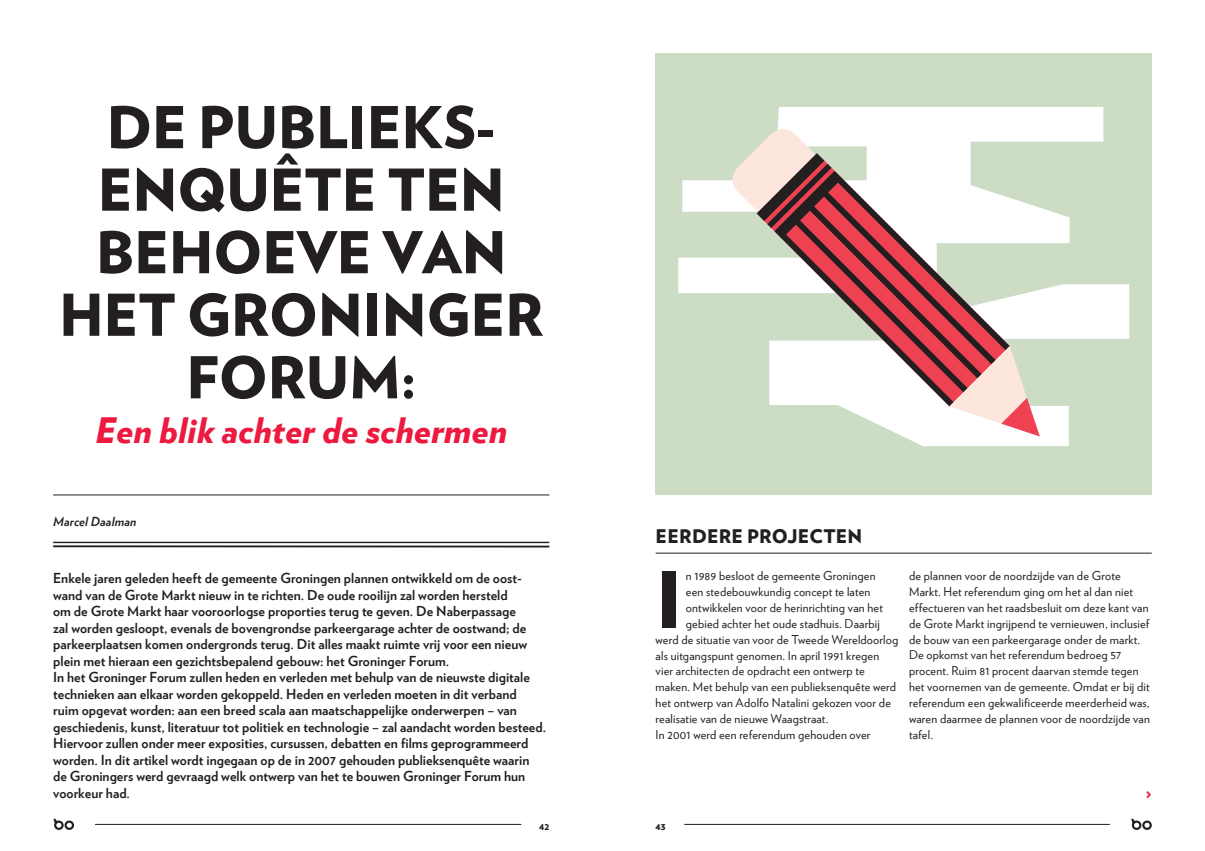
<style>
.page{position:relative;width:1205px;height:851px;background:#fff}
.page>*{position:absolute;margin:0;border:0;box-sizing:border-box;transform-origin:0 0}
.t1{font:900 77.5px "Verlag";color:#231f20}
.t2{font:900 57.5px/62.5px "Verlag";letter-spacing:-.01em;color:#231f20}
.t3{font:italic 900 35px "Verlag";color:#ed1a40}
.t4{font:900 18.75px "Verlag";letter-spacing:.01em;color:#231f20}
.t5{font:900 15px "Verlag";color:#ed1a40}
.t6{font:700 13.75px/16.5px "Verlag";color:#231f20}
.t7{font:italic 700 12.5px "Verlag";letter-spacing:.01em;color:#231f20}
.t8{font:12.25px/16px "Verlag";letter-spacing:.015em;color:#231f20}
.t9{font:900 10px "Verlag";color:#231f20}
</style>
<div class="page">
<div style="left:656px;top:53px;width:496px;height:441px;background:#ccdcc5"></div>
<hr style="left:53px;top:542px;width:496px;height:1px;background:#231f20">
<hr style="left:53px;top:545px;width:496px;height:2px;background:#231f20">
<svg style="left:678px;top:107px;width:451px;height:339px"></svg>
<svg style="left:731px;top:127px;width:309px;height:309px"></svg>
<hr style="left:656px;top:552px;width:496px;height:1px;background:#231f20">
<hr style="left:53px;top:494px;width:496px;height:1px;background:#231f20">
<hr style="left:95px;top:824px;width:426px;height:1px;background:#231f20">
<svg style="left:53px;top:818px;width:21px;height:11px"></svg>
<hr style="left:684px;top:824px;width:426px;height:1px;background:#231f20">
<svg style="left:1131px;top:818px;width:21px;height:11px"></svg>
<h2 class="t2" style="left:96px;top:93px;width:366px;text-indent:252px">IEKS-<br>ENQUÊTE TEN -BEHOE</h2>
<h2 class="t2" style="left:106px;top:93px;width:129px">DE PUBL</h2>
<h2 class="t2" style="left:297px;top:218px;width:167px">VE VAN</h2>
<h2 class="t2" style="left:59px;top:281px;width:164px">HE T -GRON</h2>
<h2 class="t2" style="left:362px;top:281px;width:60px">INGER</h2>
<h2 class="t2" style="left:186px;top:343px;width:33px">-FORU</h2>
<h2 class="t2" style="left:349px;top:343px;width:69px">M:</h2>
<h3 class="t3" style="left:95px;top:401px;width:414px">Een blik achter de schermen</h3>
<p class="t7" style="left:53px;top:511px;width:85px">Marcel Daalman</p>
<h3 class="t4" style="left:656px;top:520px;width:208px">EERDERE PROJECTEN</h3>
<p class="t6" style="left:53px;top:569px;width:494px">Enkele jaren geleden heeft de gemeente Groningen plannen ontwikkeld om de oost&shy;wand van de Grote Markt nieuw in te richten. De oude rooilijn zal worden hersteld<br>om de Grote Markt haar vooroorlogse proporties terug te geven. De Naberpassage<br>zal worden gesloopt, evenals de bovengrondse parkeergarage achter de oostwand; de parkeerplaatsen komen ondergronds terug. Dit alles maakt ruimte vrij voor een nieuw plein met hieraan een gezichtsbepalend gebouw: het Groninger Forum.<br>In het Groninger Forum zullen heden en verleden met behulp van de nieuwste digitale technieken aan elkaar worden gekoppeld. Heden en verleden moeten in dit verband<br>ruim opgevat worden: aan een breed scala aan maatschappelijke onderwerpen – van geschiedenis, kunst, literatuur tot politiek en technologie – zal aandacht worden besteed.<br>Hiervoor zullen onder meer exposities, cursussen, debatten en films geprogrammeerd worden. In dit artikel wordt ingegaan op de in 2007 gehouden publieksenquête waarin de Groningers werd gevraagd welk ontwerp van het te bouwen Groninger Forum hun voorkeur had.</p>
<h1 class="t1" style="left:656px;top:535px;width:28px">I</h1>
<p class="t8" style="left:686px;top:566px;width:191px">n 1989 besloot de gemeente Groningen</p>
<p class="t8" style="left:686px;top:582px;width:186px">een stedebouwkundig concept te laten</p>
<p class="t8" style="left:686px;top:598px;width:199px">ontwikkelen voor de herinrichting van het</p>
<p class="t8" style="left:686px;top:614px;width:196px">gebied achter het oude stadhuis. Daarbij</p>
<p class="t8" style="left:656px;top:630px;width:244px">werd de situatie van voor de Tweede Wereldoorlog</p>
<p class="t8" style="left:656px;top:646px;width:225px">als uitgangspunt genomen. In april 1991 kregen</p>
<p class="t8" style="left:656px;top:662px;width:211px">vier architecten de opdracht een ontwerp te</p>
<p class="t8" style="left:656px;top:678px;width:242px">maken. Met behulp van een publieksenquête werd</p>
<p class="t8" style="left:656px;top:694px;width:237px">het ontwerp van Adolfo Natalini gekozen voor de</p>
<p class="t8" style="left:656px;top:710px;width:174px">realisatie van de nieuwe Waagstraat.</p>
<p class="t8" style="left:656px;top:726px;width:216px">In 2001 werd een referendum gehouden over</p>
<p class="t9" style="left:539px;top:817px;width:12px">42</p>
<p class="t9" style="left:656px;top:817px;width:12px">43</p>
<p class="t8" style="left:909px;top:566px;width:242px">de plannen voor de noordzijde van de Grote Markt. Het referendum ging om het al dan niet effectueren van het raadsbesluit om deze kant van de Grote Markt ingrijpend te vernieuwen, inclusief de bouw van een parkeergarage onder de markt.<br>De opkomst van het referendum bedroeg 57 procent. Ruim 81 procent daarvan stemde tegen het voornemen van de gemeente. Omdat er bij dit referendum een gekwalificeerde meerderheid was, waren daarmee de plannen voor de noordzijde van tafel.</p>
<p class="t5" style="left:1146px;top:781px;width:7px">&gt;</p>
</div>
